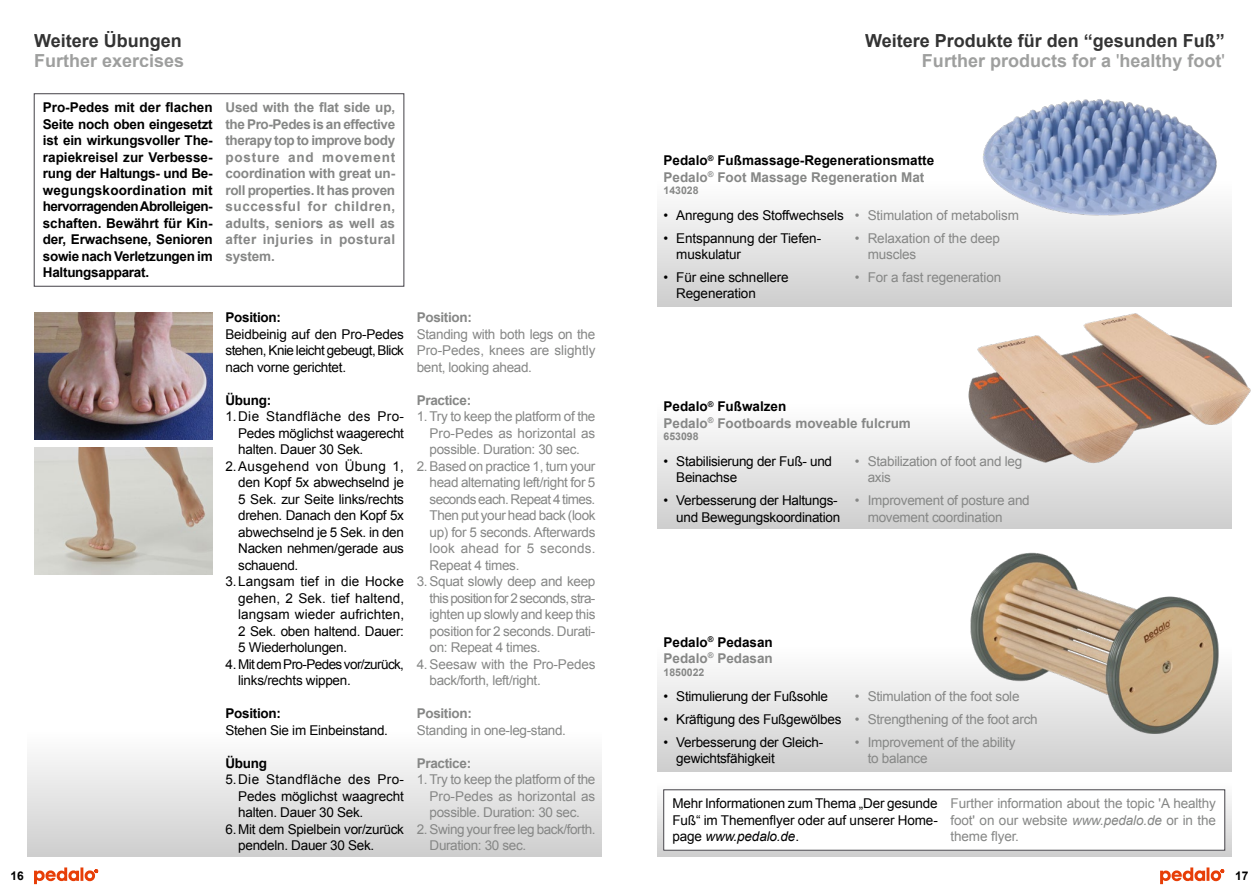
<style>
.page{position:relative;width:1259px;height:893px;background:#fff}
.page>*{position:absolute;margin:0;border:0;box-sizing:border-box;transform-origin:0 0}
.t1{font:700 18px/19.5px "Arial";color:#000;text-align:right}
.t2{font:700 18px "Arial";color:#868786}
.t3{font:13.5px/16.5px "Arial";letter-spacing:-.02em;color:#868786;text-align:justify}
.t4{font:13.5px/16.5px "Arial";letter-spacing:-.02em;color:#000}
.t5{font:700 13.5px/16.5px "Arial";color:#000}
.t6{font:700 13.5px/16.5px "Arial";color:#868786;text-align:justify}
.t7{font:13.5px/16.5px "Arial";letter-spacing:-.045em;color:#000}
.t8{font:13.5px "Arial";letter-spacing:.03em;color:#000}
.t9{font:700 13.5px "Arial";letter-spacing:-.025em;color:#868786}
.t10{font:13.5px "Arial";letter-spacing:-.045em;color:#868786}
.t11{font:13.5px "Arial";letter-spacing:.005em;color:#000}
.t12{font:13.5px "Arial";letter-spacing:.015em;color:#000}
.t13{font:13.5px "Arial";letter-spacing:.01em;color:#000}
.t14{font:13.5px "Arial";letter-spacing:.025em;color:#000}
.t15{font:700 13.5px "Arial";letter-spacing:-.02em;color:#000}
.t16{font:700 12px "Arial";color:#000}
.t17{font:700 10.5px "Arial";color:#868786}
.s1{color:#868786}
.s2{font-weight:400;color:#868786}
.s3{color:#000}
.s4{font-style:italic}
</style>
<div class="page">
<svg style="left:657px;top:789px;width:574px;height:68px;background:#bebebf"></svg>
<div style="left:28px;top:729px;width:574px;height:128px;background:linear-gradient(to bottom,#fff,#cecece)"></div>
<div style="left:657px;top:179px;width:574px;height:127px;background:linear-gradient(to bottom,#fff,#cecece)"></div>
<svg style="left:34px;top:867px;width:64px;height:17px"></svg>
<svg style="left:1160px;top:867px;width:64px;height:17px"></svg>
<img style="left:34px;top:313px;width:179px;height:126px">
<img style="left:34px;top:448px;width:179px;height:126px">
<img style="left:973px;top:99px;width:248px;height:121px">
<div style="left:663px;top:790px;width:561px;height:60px;background:#fff"></div>
<div style="left:657px;top:402px;width:574px;height:127px;background:linear-gradient(to bottom,#fff,#cecece)"></div>
<img style="left:956px;top:305px;width:295px;height:165px">
<div style="left:657px;top:644px;width:574px;height:128px;background:linear-gradient(to bottom,#fff,#cecece)"></div>
<img style="left:961px;top:552px;width:266px;height:194px">
<h1 class="t1" style="left:34px;top:32px;width:149px">Weitere Übungen</h1>
<h1 class="t2" style="left:34px;top:48px;width:152px">Further exercises</h1>
<p class="t5" style="left:43px;top:100px;width:171px;text-align:justify">Pro-Pedes mit der flachen Seite noch oben eingesetzt ist ein wirkungsvoller The&shy;rapiekreisel zur Verbesse&shy;rung der Haltungs- und Be&shy;wegungskoordination mit hervorragenden Abrolleigen&shy;schaften. Bewährt für Kin&shy;der, Erwachsene, Senioren sowie nach Verletzungen im Haltungsapparat.</p>
<p class="t6" style="left:225px;top:100px;width:171px">Used with the flat side up, the Pro-Pedes is an effective therapy top to improve body posture and movement coordination with great un&shy;roll properties. It has proven successful for children, adults, seniors as well as after injuries in postural system.</p>
<p class="t15" style="left:225px;top:309px;width:57px">Position:</p>
<p class="t4" style="left:225px;top:326px;width:180px;text-align:justify">Beidbeinig auf den Pro-Pedes stehen, Knie leicht gebeugt, Blick nach vorne gerichtet.</p>
<p class="t5" style="left:225px;top:392px;width:47px">Übung:</p>
<p class="t8" style="left:225px;top:408px;width:180px">1.Die Standfläche des Pro-</p>
<p class="t4" style="left:238px;top:425px;width:167px">Pedes möglichst waagerecht</p>
<p class="t4" style="left:238px;top:441px;width:127px">halten. Dauer 30 Sek.</p>
<p class="t14" style="left:225px;top:457px;width:180px">2.Ausgehend von Übung 1,</p>
<p class="t4" style="left:238px;top:474px;width:167px">den Kopf 5x abwechselnd je</p>
<p class="t4" style="left:238px;top:491px;width:167px">5 Sek. zur Seite links/rechts</p>
<p class="t4" style="left:238px;top:507px;width:167px">drehen. Danach den Kopf 5x</p>
<p class="t4" style="left:238px;top:524px;width:167px">abwechselnd je 5 Sek. in den</p>
<p class="t4" style="left:238px;top:540px;width:167px">Nacken nehmen/gerade aus</p>
<p class="t4" style="left:238px;top:557px;width:62px">schauend.</p>
<p class="t12" style="left:225px;top:573px;width:180px">3.Langsam tief in die Hocke</p>
<p class="t13" style="left:238px;top:589px;width:167px">gehen, 2 Sek. tief haltend,</p>
<p class="t11" style="left:238px;top:606px;width:167px">langsam wieder aufrichten,</p>
<p class="t4" style="left:238px;top:623px;width:167px">2 Sek. oben haltend. Dauer:</p>
<p class="t4" style="left:238px;top:639px;width:110px">5 Wiederholungen.</p>
<p class="t7" style="left:238px;top:656px;width:167px;text-indent:-13px">4. Mit dem Pro-Pedes vor/zurück, links/rechts wippen.</p>
<p class="t15" style="left:225px;top:705px;width:57px">Position:</p>
<p class="t4" style="left:225px;top:722px;width:164px">Stehen Sie im Einbeinstand.</p>
<p class="t5" style="left:225px;top:755px;width:43px">Übung</p>
<p class="t8" style="left:225px;top:771px;width:180px">5.Die Standfläche des Pro-</p>
<p class="t4" style="left:238px;top:788px;width:167px">Pedes möglichst waagrecht</p>
<p class="t4" style="left:238px;top:804px;width:127px">halten. Dauer 30 Sek.</p>
<p class="t4" style="left:225px;top:821px;width:180px">6.Mit dem Spielbein vor/zurück</p>
<p class="t4" style="left:238px;top:837px;width:138px">pendeln. Dauer 30 Sek.</p>
<p class="t9" style="left:417px;top:309px;width:57px">Position:</p>
<p class="t3" style="left:417px;top:326px;width:180px">Standing with both legs on the Pro-Pedes, knees are slightly bent, looking ahead.</p>
<p class="t9" style="left:417px;top:391px;width:56px">Practice:</p>
<p class="t3" style="left:429px;top:408px;width:167px;text-indent:-13px">1. Try to keep the platform of the Pro-Pedes as horizontal as possible. Duration: 30 sec.</p>
<p class="t3" style="left:429px;top:458px;width:167px;text-indent:-13px">2. Based on practice 1, turn your head alternating left/right for 5 seconds each. Repeat 4 times.<br>Then put your head back (look up) for 5 seconds. Afterwards look ahead for 5 seconds.<br>Repeat 4 times.</p>
<p class="t3" style="left:417px;top:573px;width:180px">3. Squat slowly deep and keep</p>
<p class="t10" style="left:429px;top:589px;width:167px">this position for 2 seconds, stra-</p>
<p class="t3" style="left:429px;top:606px;width:167px">ighten up slowly and keep this</p>
<p class="t3" style="left:429px;top:623px;width:167px">position for 2 seconds. Durati-</p>
<p class="t3" style="left:429px;top:639px;width:112px">on: Repeat 4 times.</p>
<p class="t3" style="left:417px;top:656px;width:180px">4.Seesaw with the Pro-Pedes</p>
<p class="t3" style="left:429px;top:672px;width:113px">back/forth, left/right.</p>
<p class="t9" style="left:417px;top:704px;width:57px">Position:</p>
<p class="t3" style="left:417px;top:722px;width:151px">Standing in one-leg-stand.</p>
<p class="t9" style="left:417px;top:754px;width:56px">Practice:</p>
<p class="t3" style="left:429px;top:771px;width:167px;text-indent:-13px">1. Try to keep the platform of the Pro-Pedes as horizontal as possible. Duration: 30 sec.</p>
<p class="t3" style="left:429px;top:821px;width:167px;text-indent:-13px">2. Swing your free leg back/forth.<br>Duration: 30 sec.</p>
<h1 class="t1" style="left:865px;top:32px;width:361px">Weitere Produkte für den “gesunden Fuß”<br><span class="s1">Further products for a</span> <span class="s2">'</span><span class="s1">healthy foot</span><span class="s2">'</span></h1>
<p class="t5" style="left:663px;top:153px;width:272px">Pedalo<sup>®</sup> Fußmassage-Regenerationsmatte<br><span class="s1">Pedalo</span><sup>®</sup> <span class="s1">Foot Massage Regeneration Mat</span></p>
<p class="t17" style="left:663px;top:183px;width:37px">143028</p>
<p class="t4" style="left:663px;top:207px;width:182px">• Anregung des Stoffwechsels</p>
<p class="t4" style="left:676px;top:230px;width:146px;text-indent:-13px">• Entspannung der Tiefen&shy;muskulatur</p>
<p class="t4" style="left:676px;top:269px;width:114px;text-indent:-13px">• Für eine schnellere<br>Regeneration</p>
<p class="t3" style="left:855px;top:207px;width:166px">• Stimulation of metabolism</p>
<p class="t3" style="left:867px;top:230px;width:134px;text-indent:-13px">• Relaxation of the deep muscles</p>
<p class="t3" style="left:855px;top:269px;width:148px">• For a fast regeneration</p>
<p class="t6" style="left:663px;top:399px;width:249px"><span class="s3">Pedalo</span><sup>®</sup> <span class="s3">Fußwalzen<br></span>Pedalo<sup>®</sup> Footboards moveable fulcrum</p>
<p class="t17" style="left:663px;top:429px;width:37px">653098</p>
<p class="t4" style="left:676px;top:453px;width:157px;text-indent:-13px">• Stabilisierung der Fuß- und<br>Beinachse</p>
<p class="t4" style="left:663px;top:492px;width:178px;text-align:right">• Verbesserung der Haltungs&shy;und Bewegungskoordination</p>
<p class="t3" style="left:867px;top:453px;width:156px;text-indent:-13px">• Stabilization of foot and leg axis</p>
<p class="t3" style="left:867px;top:492px;width:164px;text-indent:-13px">• Improvement of posture and movement coordination</p>
<p class="t5" style="left:663px;top:634px;width:111px">Pedalo<sup>®</sup> Pedasan<br><span class="s1">Pedalo</span><sup>®</sup> <span class="s1">Pedasan</span></p>
<p class="t17" style="left:663px;top:665px;width:42px">1850022</p>
<p class="t4" style="left:663px;top:688px;width:166px">• Stimulierung der Fußsohle</p>
<p class="t4" style="left:663px;top:711px;width:179px">• Kräftigung des Fußgewölbes</p>
<p class="t4" style="left:676px;top:734px;width:148px;text-indent:-13px">• Verbesserung der Gleich&shy;gewichtsfähigkeit</p>
<p class="t3" style="left:855px;top:688px;width:166px">• Stimulation of the foot sole</p>
<p class="t3" style="left:855px;top:711px;width:184px">• Strengthening of the foot arch</p>
<p class="t3" style="left:867px;top:734px;width:149px;text-indent:-13px">• Improvement of the ability to balance</p>
<p class="t4" style="left:672px;top:795px;width:267px;text-align:justify">Mehr Informationen zum Thema „Der gesunde Fuß“ im Themenflyer oder auf unserer Home&shy;page <span class="s4">www.pedalo.de</span>.</p>
<p class="t3" style="left:950px;top:795px;width:267px">Further information about the topic 'A healthy foot' on our website <span class="s4">www.pedalo.de</span> or in the theme flyer.</p>
<p class="t16" style="left:10px;top:868px;width:15px">16</p>
<p class="t16" style="left:1235px;top:868px;width:15px">17</p>
</div>
